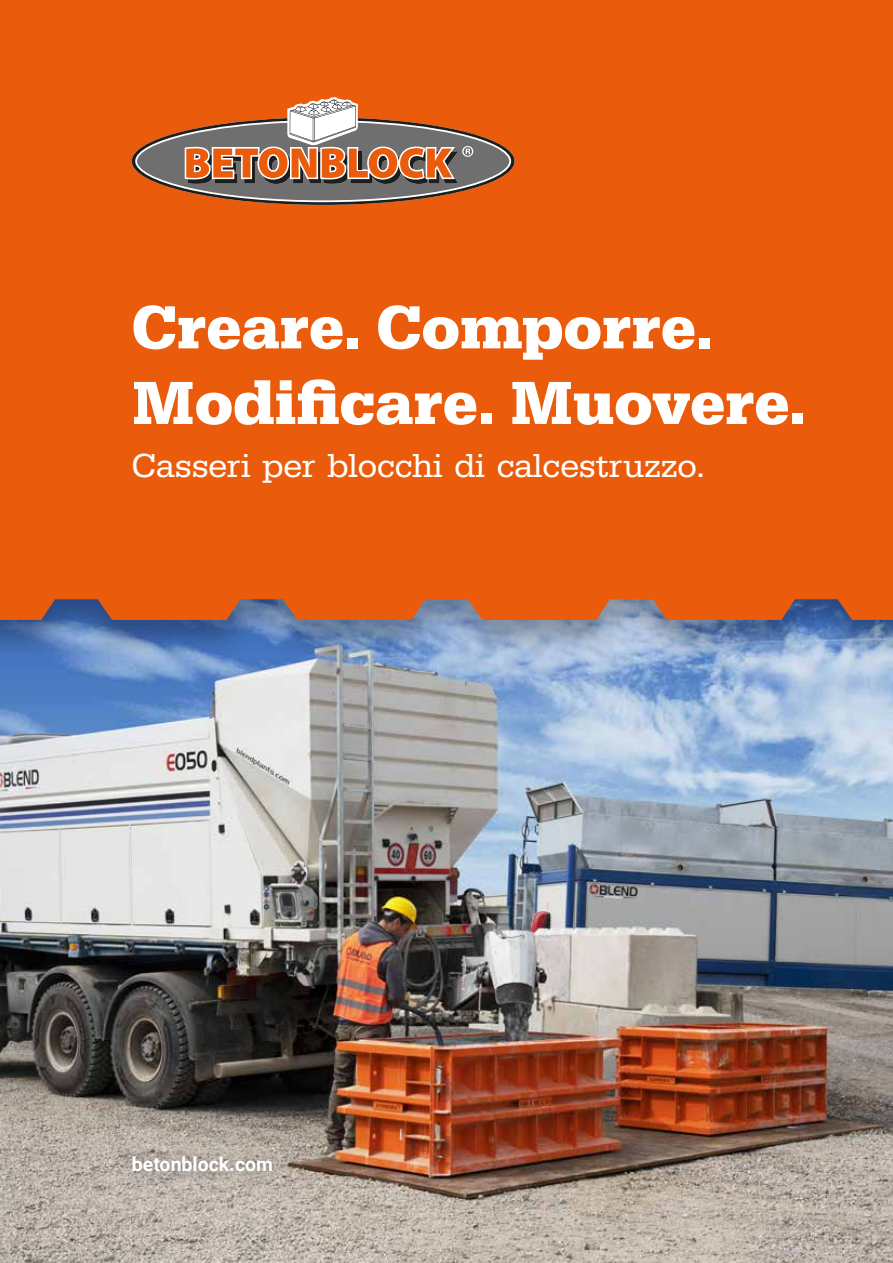
<style>
.page{position:relative;width:893px;height:1263px;background:#fff}
.page>*{position:absolute;margin:0;border:0;box-sizing:border-box;transform-origin:0 0}
.t1{font:700 63px/75.6px "Egyptienne URW";color:#fff}
.t2{font:34.5px "Egyptienne URW";color:#fff}
.t3{font:700 19.5px "Roboto";color:#fff}
</style>
<div class="page">
<img style="left:0;top:661px;width:893px;height:602px">
<div style="left:0;top:0;width:893px;height:661px;background:#000;opacity:.3"></div>
<div style="left:0;top:0;width:893px;height:620px;background:#ea5b0b"></div>
<svg style="left:132px;top:97px;width:382px;height:108px;background:#b1724f"></svg>
<div style="left:119px;top:1144px;width:167px;height:42px;background:#000;opacity:.4"></div>
<p class="t1" style="left:132px;top:292px;width:676px">Creare. Comporre.<br>Modificare. Muovere.</p>
<p class="t2" style="left:132px;top:446px;width:575px">Casseri per blocchi di calcestruzzo.</p>
<p class="t3" style="left:132px;top:1151px;width:143px">betonblock.com</p>
</div>
